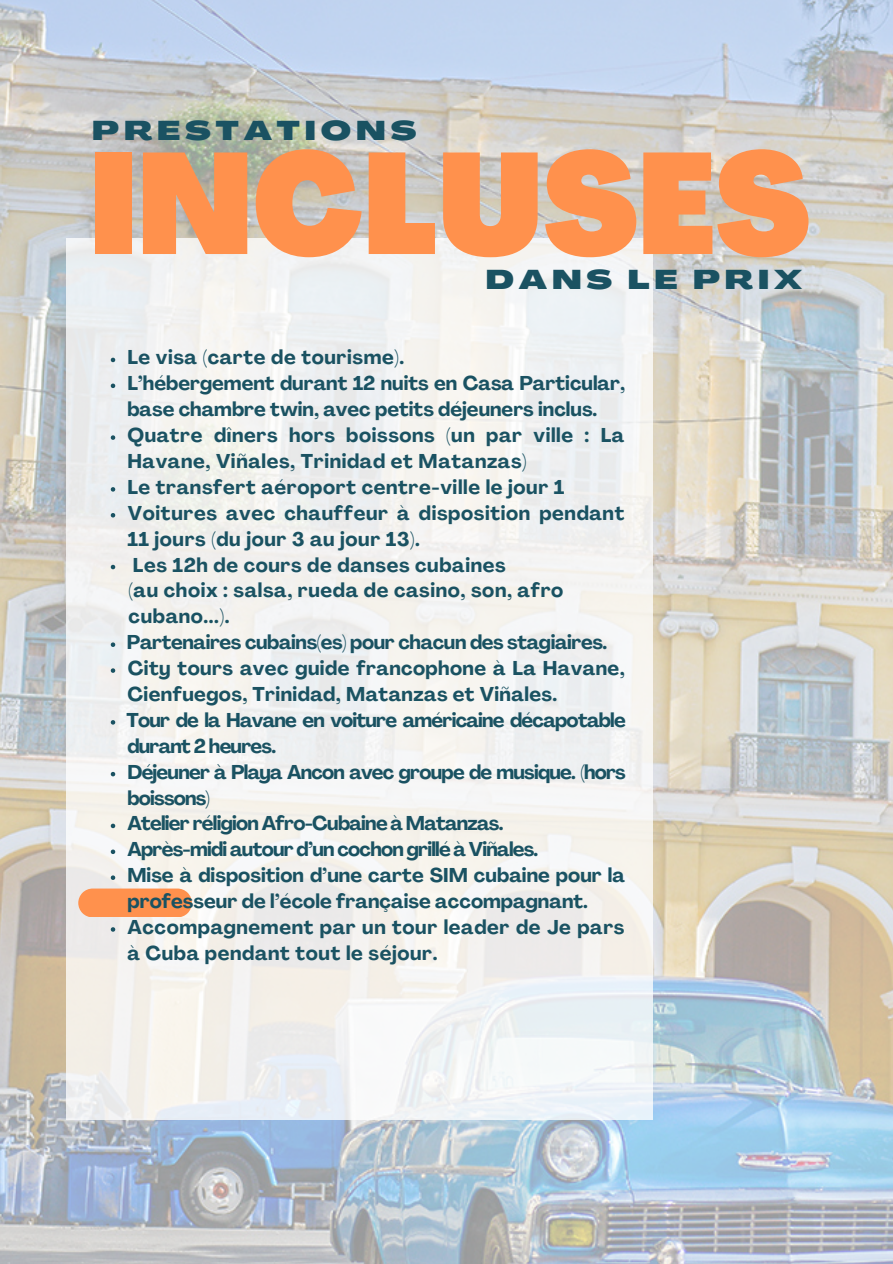
<style>
.page{position:relative;width:893px;height:1264px;background:#fff}
.page>*{position:absolute;margin:0;border:0;box-sizing:border-box;transform-origin:0 0}
.t1{font:900 condensed 141px "Agrandir";color:#ff914d}
.t2{font:900 26.7px "Agrandir Grand";letter-spacing:.185em;color:#1a5262}
.t3{font:700 19.65px/25.8px "Agrandir";letter-spacing:.03em;color:#1a5262}
.t4{font:700 19.65px/25.8px "Agrandir";letter-spacing:-.04em;color:#1a5262}
.t5{font:700 19.65px/25.8px "Agrandir";color:#1a5262}
.t6{font:700 19.65px/25.8px "Agrandir";letter-spacing:.02em;color:#1a5262}
.t7{font:700 19.65px "Agrandir";letter-spacing:-.02em;color:#1a5262}
</style>
<div class="page">
<img style="left:0;top:0;width:892px;height:1263px">
<div style="left:66px;top:238px;width:586px;height:881px;background:#f3f2f0"></div>
<svg style="left:78px;top:888px;width:114px;height:29px"></svg>
<svg style="left:111px;top:358px;width:4px;height:4px"></svg>
<svg style="left:111px;top:383px;width:4px;height:5px"></svg>
<svg style="left:111px;top:435px;width:4px;height:5px"></svg>
<svg style="left:111px;top:487px;width:4px;height:4px"></svg>
<svg style="left:111px;top:513px;width:4px;height:4px"></svg>
<svg style="left:111px;top:565px;width:4px;height:4px"></svg>
<svg style="left:111px;top:642px;width:4px;height:5px"></svg>
<svg style="left:111px;top:668px;width:4px;height:5px"></svg>
<svg style="left:111px;top:720px;width:4px;height:4px"></svg>
<svg style="left:111px;top:772px;width:4px;height:4px"></svg>
<svg style="left:111px;top:823px;width:4px;height:5px"></svg>
<svg style="left:111px;top:849px;width:4px;height:5px"></svg>
<svg style="left:111px;top:875px;width:4px;height:5px"></svg>
<svg style="left:111px;top:927px;width:4px;height:4px"></svg>
<p class="t2" style="left:92px;top:120px;width:325px">PRESTATIONS</p>
<p class="t1" style="left:89px;top:148px;width:722px">INCLUSES</p>
<p class="t2" style="left:485px;top:269px;width:318px">DANS LE PRIX</p>
<p class="t3" style="left:127px;top:346px;width:278px">Le visa (carte de tourisme).</p>
<p class="t5" style="left:127px;top:372px;width:499px">L’hébergement durant 12 nuits en Casa Particular, base chambre twin, avec petits déjeuners inclus.</p>
<p class="t3" style="left:127px;top:424px;width:498px">Quatre dîners hors boissons (un par ville : La<br>Havane, Viñales, Trinidad et Matanzas)</p>
<p class="t3" style="left:127px;top:476px;width:438px">Le transfert aéroport centre-ville le jour 1</p>
<p class="t3" style="left:127px;top:502px;width:498px">Voitures avec chauffeur à disposition pendant<br>11 jours (du jour 3 au jour 13).</p>
<p class="t3" style="left:133px;top:553px;width:374px">Les 12h de cours de danses cubaines</p>
<p class="t3" style="left:129px;top:579px;width:436px">(au choix : salsa, rueda de casino, son, afro</p>
<p class="t5" style="left:129px;top:605px;width:102px">cubano...).</p>
<p class="t7" style="left:127px;top:634px;width:482px">Partenaires cubains(es) pour chacun des stagiaires.</p>
<p class="t6" style="left:127px;top:657px;width:499px">City tours avec guide francophone à La Havane,<br>Cienfuegos, Trinidad, Matanzas et Viñales.</p>
<p class="t4" style="left:127px;top:709px;width:500px">Tour de la Havane en voiture américaine décapotable durant 2 heures.</p>
<p class="t4" style="left:127px;top:760px;width:500px">Déjeuner à Playa Ancon avec groupe de musique. (hors boissons)</p>
<p class="t4" style="left:127px;top:812px;width:377px">Atelier réligion Afro-Cubaine à Matanzas.</p>
<p class="t4" style="left:127px;top:838px;width:412px">Après-midi autour d’un cochon grillé à Viñales.</p>
<p class="t5" style="left:127px;top:864px;width:499px">Mise à disposition d’une carte SIM cubaine pour la professeur de l’école française accompagnant.</p>
<p class="t3" style="left:127px;top:916px;width:498px">Accompagnement par un tour leader de Je pars à Cuba pendant tout le séjour.</p>
</div>
